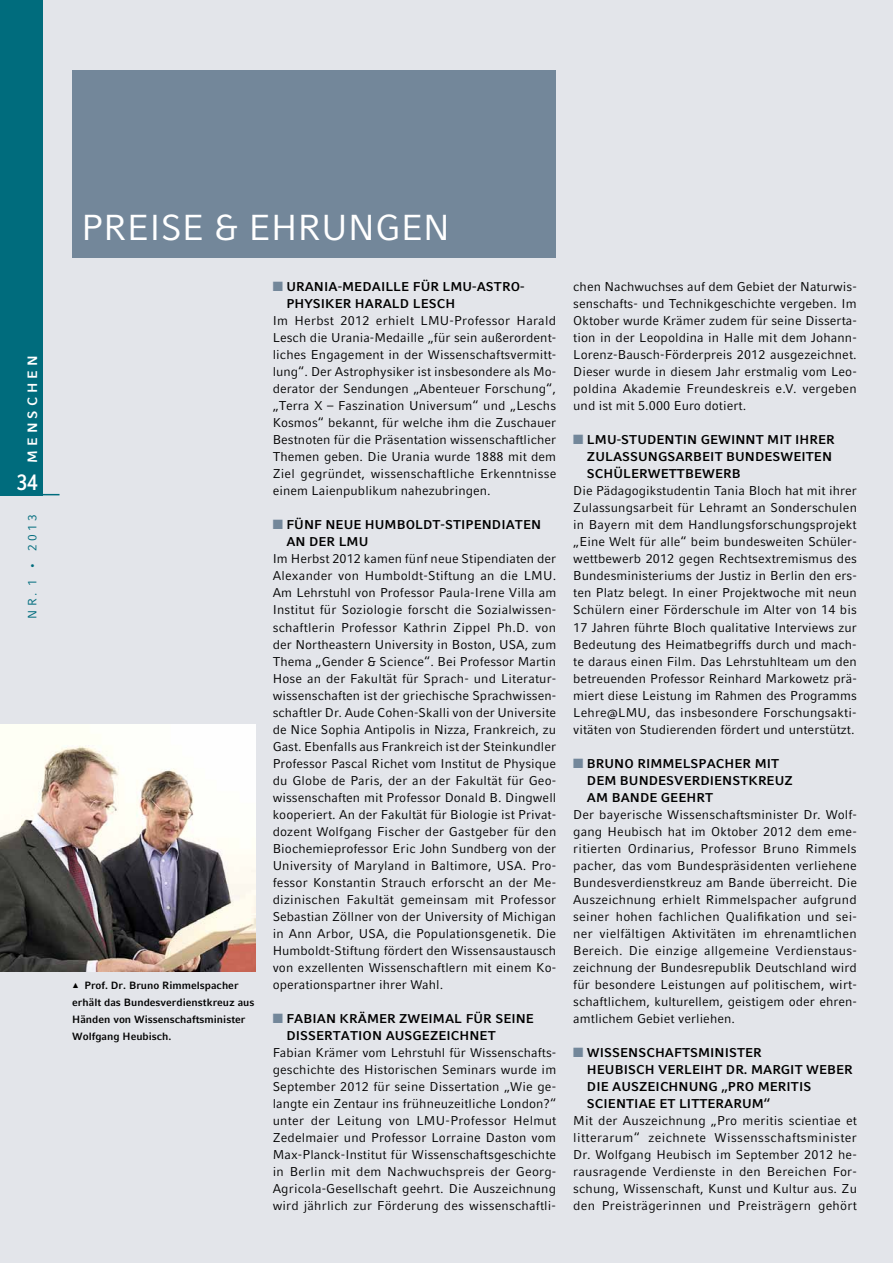
<style>
.page{position:relative;width:893px;height:1263px;background:#e3e5ea}
.page>*{position:absolute;margin:0;border:0;box-sizing:border-box;transform-origin:0 0}
.t1{font:36px "LMU Compatil Fact";color:#fff}
.t2{font:700 22.5px "LMU Compatil Fact";color:#fff;scale:.8 1}
.t3{font:700 13.5px "LMU Compatil Fact";color:#fff}
.t4{font:12.75px/17px "LMU Compatil Fact";letter-spacing:.005em;color:#000;text-align:justify}
.t5{font:700 12.75px/17px "LMU Compatil Fact";letter-spacing:.005em;color:#000;text-align:right}
.t6{font:12px "LMU Compatil Fact";letter-spacing:.3em;color:#006c7d}
.t7{font:700 10.5px/17px "LMU Compatil Fact";color:#000}
.s1{color:#73879a}
</style>
<div class="page">
<img style="left:0;top:724px;width:256px;height:247px">
<div style="left:0;top:0;width:43px;height:495px;background:#006c7d"></div>
<hr style="left:0;top:494px;width:60px;height:1px;background:#006c7d">
<div style="left:72px;top:70px;width:484px;height:187px;background:#73879a"></div>
<p class="t3" style="left:24px;top:463px;width:109px;rotate:-90deg">Menschen</p>
<h2 class="t2" style="left:17px;top:469px;width:27px">34</h2>
<p class="t6" style="left:25px;top:619px;width:107px;rotate:-90deg">NR. 1 • 2013</p>
<h1 class="t1" style="left:81px;top:207px;width:42px">Preise</h1>
<h1 class="t1" style="left:214px;top:207px;width:83px">&amp; Ehrungen</h1>
<p class="t7" style="left:72px;top:976px;width:184px;text-indent:7px">Prof. Dr. Bruno Rimmelspacher erhält das Bundesverdienstkreuz aus<br>Händen von Wissenschaftsminister<br>Wolfgang Heubisch.</p>
<p class="t5" style="left:273px;top:278px;width:23px"><span class="s1">■</span> URANIA</p>
<p class="t5" style="left:338px;top:278px;width:34px">-M EDAILL</p>
<p class="t5" style="left:401px;top:278px;width:21px">E FÜR</p>
<p class="t5" style="left:442px;top:278px;width:11px">LMU</p>
<p class="t5" style="left:472px;top:278px;width:32px">-ASTRO</p>
<p class="t5" style="left:520px;top:278px;width:6px">-</p>
<p class="t5" style="left:286px;top:295px;width:89px">PHYSIKER HARALD</p>
<p class="t5" style="left:413px;top:295px;width:44px">LESCH</p>
<p class="t4" style="left:273px;top:312px;width:285px">Im Herbst 2012 erhielt LMU-Professor Harald Lesch die Urania-Medaille „für sein außerordent&shy;liches Engagement in der Wissenschaftsvermitt&shy;lung“. Der Astrophysiker ist insbesondere als Mo&shy;derator der Sendungen „Abenteuer Forschung“, „Terra X – Faszination Universum“ und „Leschs Kosmos“ bekannt, für welche ihm die Zuschauer Bestnoten für die Präsentation wissenschaftlicher Themen geben. Die Urania wurde 1888 mit dem Ziel gegründet, wissenschaftliche Erkenntnisse einem Laienpublikum nahezubringen.</p>
<p class="t5" style="left:273px;top:516px;width:24px"><span class="s1">■</span> FÜNF</p>
<p class="t5" style="left:325px;top:516px;width:90px">NEUE HUMBOLDT</p>
<p class="t5" style="left:441px;top:516px;width:51px">-STIPENDIAT</p>
<p class="t5" style="left:523px;top:516px;width:17px">EN</p>
<p class="t5" style="left:286px;top:533px;width:63px">AN DER LMU</p>
<p class="t4" style="left:273px;top:550px;width:285px">Im Herbst 2012 kamen fünf neue Stipendiaten der Alexander von Humboldt-Stiftung an die LMU.<br>Am Lehrstuhl von Professor Paula-Irene Villa am Institut für Soziologie forscht die Sozialwissen&shy;schaftlerin Professor Kathrin Zippel Ph.D. von der Northeastern University in Boston, USA, zum Thema „Gender &amp; Science“. Bei Professor Martin Hose an der Fakultät für Sprach- und Literatur&shy;wissenschaften ist der griechische Sprachwissen&shy;schaftler Dr. Aude Cohen-Skalli von der Universite de Nice Sophia Antipolis in Nizza, Frankreich, zu Gast. Ebenfalls aus Frankreich ist der Steinkundler Professor Pascal Richet vom Institut de Physique du Globe de Paris, der an der Fakultät für Geo&shy;wissenschaften mit Professor Donald B. Dingwell kooperiert. An der Fakultät für Biologie ist Privat&shy;dozent Wolfgang Fischer der Gastgeber für den Biochemieprofessor Eric John Sundberg von der University of Maryland in Baltimore, USA. Pro&shy;fessor Konstantin Strauch erforscht an der Me&shy;dizinischen Fakultät gemeinsam mit Professor Sebastian Zöllner von der University of Michigan in Ann Arbor, USA, die Populationsgenetik. Die Humboldt-Stiftung fördert den Wissensaustausch von exzellenten Wissenschaftlern mit einem Ko&shy;operationspartner ihrer Wahl.</p>
<p class="t5" style="left:273px;top:1010px;width:48px"><span class="s1">■</span>FABIAN</p>
<p class="t5" style="left:340px;top:1010px;width:11px">KRÄM</p>
<p class="t5" style="left:379px;top:1010px;width:59px">ER ZWEIMAL</p>
<p class="t5" style="left:466px;top:1010px;width:10px">FÜR</p>
<p class="t5" style="left:495px;top:1010px;width:40px">SEIN E</p>
<p class="t5" style="left:286px;top:1027px;width:47px">DISSERTATION</p>
<p class="t5" style="left:386px;top:1027px;width:111px">AUSGEZEICHN ET</p>
<p class="t4" style="left:273px;top:1044px;width:285px">Fabian Krämer vom Lehrstuhl für Wissenschafts&shy;geschichte des Historischen Seminars wurde im September 2012 für seine Dissertation „Wie ge&shy;langte ein Zentaur ins frühneuzeitliche London?“ unter der Leitung von LMU-Professor Helmut Zedelmaier und Professor Lorraine Daston vom Max-Planck-Institut für Wissenschaftsgeschichte in Berlin mit dem Nachwuchspreis der Georg-Agricola-Gesellschaft geehrt. Die Auszeichnung wird jährlich zur Förderung des wissenschaftli-</p>
<p class="t4" style="left:573px;top:278px;width:285px">chen Nachwuchses auf dem Gebiet der Naturwis&shy;senschafts- und Technikgeschichte vergeben. Im Oktober wurde Krämer zudem für seine Disserta&shy;tion in der Leopoldina in Halle mit dem Johann-Lorenz-Bausch-Förderpreis 2012 ausgezeichnet.<br>Dieser wurde in diesem Jahr erstmalig vom Leo&shy;poldina Akademie Freundeskreis e.V. vergeben und ist mit 5.000 Euro dotiert.</p>
<p class="t5" style="left:573px;top:431px;width:24px"><span class="s1">■</span> LMU</p>
<p class="t5" style="left:617px;top:431px;width:23px">-STUD</p>
<p class="t5" style="left:656px;top:431px;width:17px">ENTIN</p>
<p class="t5" style="left:701px;top:431px;width:40px">GEWINNT</p>
<p class="t5" style="left:767px;top:431px;width:9px">MIT</p>
<p class="t5" style="left:795px;top:431px;width:40px">IHRER</p>
<p class="t5" style="left:587px;top:448px;width:10px">ZULA</p>
<p class="t5" style="left:622px;top:448px;width:124px">SSUNGSARBEIT BUND</p>
<p class="t5" style="left:764px;top:448px;width:67px">ESWEITEN</p>
<p class="t5" style="left:587px;top:465px;width:155px">SCHÜLERWETTBEWERB</p>
<p class="t4" style="left:573px;top:482px;width:285px">Die Pädagogikstudentin Tania Bloch hat mit ihrer Zulassungsarbeit für Lehramt an Sonderschulen in Bayern mit dem Handlungsforschungsprojekt „Eine Welt für alle“ beim bundesweiten Schüler&shy;wettbewerb 2012 gegen Rechtsextremismus des Bundesministeriums der Justiz in Berlin den ers&shy;ten Platz belegt. In einer Projektwoche mit neun Schülern einer Förderschule im Alter von 14 bis 17 Jahren führte Bloch qualitative Interviews zur Bedeutung des Heimatbegriffs durch und mach&shy;te daraus einen Film. Das Lehrstuhlteam um den betreuenden Professor Reinhard Markowetz prä&shy;miert diese Leistung im Rahmen des Programms Lehre@LMU, das insbesondere Forschungsakti&shy;vitäten von Studierenden fördert und unterstützt.</p>
<p class="t5" style="left:573px;top:754px;width:33px"><span class="s1">■</span> BRUNO</p>
<p class="t5" style="left:637px;top:754px;width:10px">RIMM</p>
<p class="t5" style="left:675px;top:754px;width:34px">ELSPAC</p>
<p class="t5" style="left:725px;top:754px;width:39px">HER MIT</p>
<p class="t5" style="left:587px;top:771px;width:53px">DEM BUND</p>
<p class="t5" style="left:658px;top:771px;width:92px">ESVERDI ENSTKR</p>
<p class="t5" style="left:767px;top:771px;width:18px">EUZ</p>
<p class="t5" style="left:587px;top:788px;width:44px">AM BAND</p>
<p class="t5" style="left:649px;top:788px;width:56px">E GEEHRT</p>
<p class="t4" style="left:573px;top:806px;width:285px">Der bayerische Wissenschaftsminister Dr. Wolf&shy;gang Heubisch hat im Oktober 2012 dem eme&shy;ritierten Ordinarius, Professor Bruno Rimmels pacher, das vom Bundespräsidenten verliehene Bundesverdienstkreuz am Bande überreicht. Die Auszeichnung erhielt Rimmelspacher aufgrund seiner hohen fachlichen Qualifikation und sei&shy;ner vielfältigen Aktivitäten im ehrenamtlichen Bereich. Die einzige allgemeine Verdienstaus&shy;zeichnung der Bundesrepublik Deutschland wird für besondere Leistungen auf politischem, wirt&shy;schaftlichem, kulturellem, geistigem oder ehren&shy;amtlichem Gebiet verliehen.</p>
<p class="t5" style="left:573px;top:1044px;width:101px"><span class="s1">■</span> WISSENSCHAFT</p>
<p class="t5" style="left:690px;top:1044px;width:17px">SMINI</p>
<p class="t5" style="left:587px;top:1044px;width:175px">STER<br>HEU BISCH VERLEI HT Dr. MAR</p>
<p class="t5" style="left:781px;top:1061px;width:47px">GIT Webe</p>
<p class="t5" style="left:844px;top:1061px;width:10px">r</p>
<p class="t5" style="left:587px;top:1078px;width:102px">DI E AUSZEICHNUN</p>
<p class="t5" style="left:709px;top:1078px;width:29px">G „PRO</p>
<p class="t5" style="left:758px;top:1078px;width:27px">MERITI</p>
<p class="t5" style="left:803px;top:1078px;width:9px">S</p>
<p class="t5" style="left:587px;top:1095px;width:38px">SCI ENTIA</p>
<p class="t5" style="left:648px;top:1095px;width:39px">E ET LITT</p>
<p class="t5" style="left:707px;top:1095px;width:19px">ERARUM</p>
<p class="t5" style="left:764px;top:1095px;width:8px">“</p>
<p class="t4" style="left:573px;top:1112px;width:285px">Mit der Auszeichnung „Pro meritis scientiae et litterarum“ zeichnete Wissensschaftsminister Dr. Wolfgang Heubisch im September 2012 he&shy;rausragende Verdienste in den Bereichen For&shy;schung, Wissenschaft, Kunst und Kultur aus. Zu den Preisträgerinnen und Preisträgern gehört</p>
</div>
